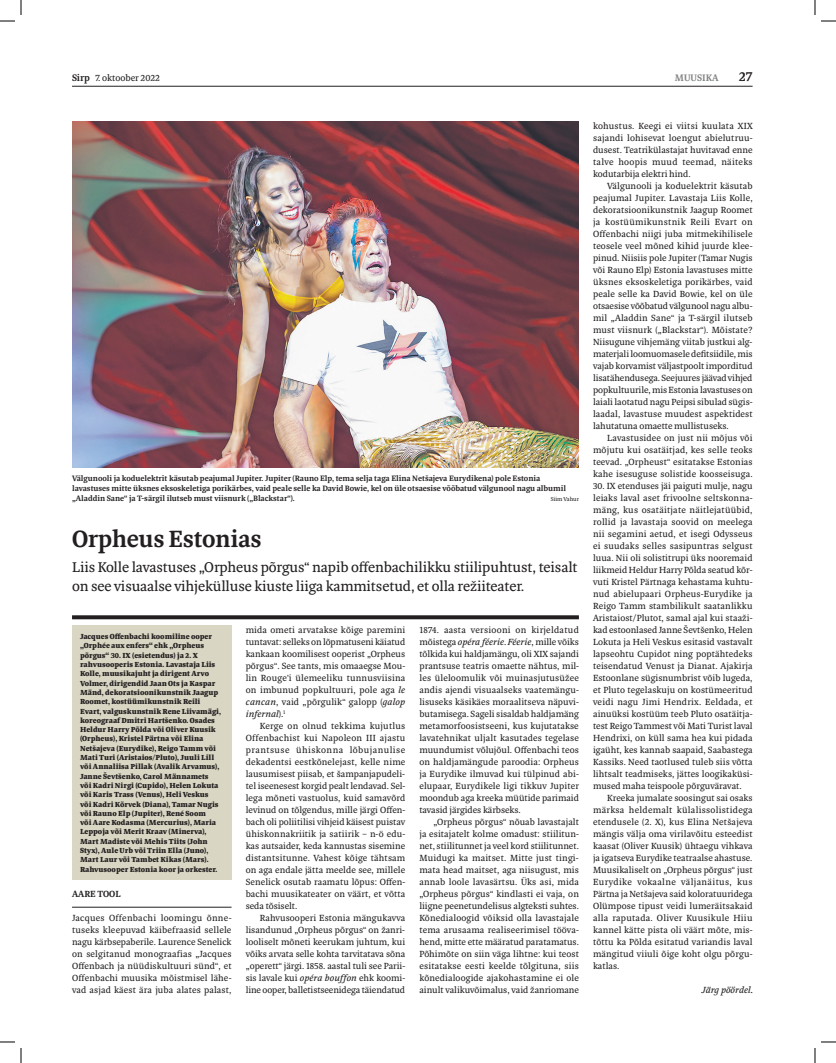
<style>
.page{position:relative;width:836px;height:1063px;background:#fff}
.page>*{position:absolute;margin:0;border:0;box-sizing:border-box;transform-origin:0 0}
.t1{font:700 25px "Aleksei";letter-spacing:-.01em;color:#231f20}
.t2{font:15px/19px "Aleksei";letter-spacing:-.005em;color:#231f20}
.t3{font:700 14px "Aleksei";color:#231f20}
.t4{font:700 10px "Aleksei";color:#808285}
.t5{font:9.7px "Aleksei";color:#231f20}
.t6{font:9.5px/12px "Aleksei";letter-spacing:.01em;color:#231f20;text-align:justify}
.t7{font:italic 9.5px "Aleksei";color:#231f20}
.t8{font:700 9.5px "Aleksei";color:#231f20}
.t9{font:700 8.3px/10px "Aleksei";color:#231f20}
.t10{font:900 7.8px/9.3px "Aleksei";color:#231f20}
.t11{font:6px "Aleksei";color:#231f20}
.s1{font-weight:700;font-size:10px}
.s2{font-style:italic}
</style>
<div class="page">
<hr style="left:72px;top:86px;width:680px;height:1px;background:#231f20">
<svg style="left:72px;top:615px;width:507px;height:4px;fill:#231f20"></svg>
<hr style="left:72px;top:906px;width:159px;height:1px;background:#231f20">
<img style="left:72px;top:121px;width:507px;height:346px">
<div style="left:72px;top:625px;width:159px;height:254px;background:#d9d7c4"></div>
<svg style="left:0;top:0;width:22px;height:22px"></svg>
<svg style="left:0;top:1041px;width:22px;height:21px"></svg>
<svg style="left:814px;top:0;width:22px;height:22px"></svg>
<svg style="left:814px;top:1041px;width:22px;height:21px"></svg>
<p class="t5" style="left:72px;top:71px;width:89px"><span class="s1">Sirp</span> 7. oktoober 2022</p>
<p class="t4" style="left:675px;top:71px;width:45px">MUUSIKA</p>
<h3 class="t3" style="left:738px;top:67px;width:15px">27</h3>
<p class="t9" style="left:72px;top:473px;width:495px">Välgunooli ja koduelektrit käsutab peajumal Jupiter. Jupiter (Rauno Elp, tema selja taga Elina Netšajeva Eurydikena) pole Estonia lavastuses mitte üksnes eksoskeletiga porikärbes, vaid peale selle ka David Bowie, kel on üle otsaesise võõbatud välgunool nagu albumil „Aladdin Sane“ ja T-särgil ilutseb must viisnurk („Blackstar“).</p>
<p class="t11" style="left:551px;top:495px;width:30px">Siim Vahur</p>
<h1 class="t1" style="left:72px;top:522px;width:191px">Orpheus Estonias</h1>
<h2 class="t2" style="left:72px;top:557px;width:507px">Liis Kolle lavastuses „Orpheus põrgus“ napib offenbachilikku stiilipuhtust, teisalt on see visuaalse vihjekülluse kiuste liiga kammitsetud, et olla režiiteater.</h2>
<p class="t10" style="left:80px;top:631px;width:142px">Jacques Offenbachi koomiline ooper „Orphée aux enfers“ ehk „Orpheus põrgus“ 30. IX (esietendus) ja 2. X rahvusooperis Estonia. Lavastaja Liis Kolle, muusikajuht ja dirigent Arvo Volmer, dirigendid Jaan Ots ja Kaspar Mänd, dekoratsioonikunstnik Jaagup Roomet, kostüümikunstnik Reili Evart, valguskunstnik Rene Liivamägi, koreograaf Dmitri Hartšenko. Osades Heldur Harry Põlda või Oliver Kuusik (Orpheus), Kristel Pärtna või Elina Netšajeva (Eurydike), Reigo Tamm või Mati Turi (Aristaios/Pluto), Juuli Lill või Annaliisa Pillak (Avalik Arvamus), Janne Ševtšenko, Carol Männamets või Kadri Nirgi (Cupido), Helen Lokuta või Karis Trass (Venus), Heli Veskus või Kadri Kõrvek (Diana), Tamar Nugis või Rauno Elp (Jupiter), René Soom<br>või Aare Kodasma (Mercurius), Maria Leppoja või Merit Kraav (Minerva), Mart Madiste või Mehis Tiits (John Styx), Aule Urb või Triin Ella (Juno), Mart Laur või Tambet Kikas (Mars).<br>Rahvusooper Estonia koor ja orkester.</p>
<p class="t8" style="left:72px;top:888px;width:50px">AARE TOOL</p>
<p class="t6" style="left:72px;top:912px;width:161px">Jacques Offenbachi loomingu õnne&shy;tuseks kleepuvad käibefraasid sellele nagu kärbsepaberile. Laurence Senelick on selgitanud monograafias „Jacques Offenbach ja nüüdiskultuuri sünd“, et Offenbachi muusika mõistmisel lähe&shy;vad asjad käest ära juba alates palast,</p>
<p class="t6" style="left:246px;top:624px;width:161px">mida ometi arvatakse kõige paremini tuntavat: selleks on lõpmatuseni käiatud kankaan koomilisest ooperist „Orpheus põrgus“. See tants, mis omaaegse Mou&shy;lin Rouge’i ülemeeliku tunnusviisina on imbunud popkultuuri, pole aga <span class="s2">le cancan</span>, vaid „põrgulik“ galopp (<span class="s2">galop infernal</span>).<sup>1</sup></p>
<p class="t6" style="left:246px;top:720px;width:161px;text-indent:14px">Kerge on olnud tekkima kujutlus Offenbachist kui Napoleon III ajastu prantsuse ühiskonna lõbujanulise dekadentsi eestkõnelejast, kelle nime lausumisest piisab, et šampanjapudeli&shy;tel iseenesest korgid pealt lendavad. Sel&shy;lega mõneti vastuolus, kuid samavõrd levinud on tõlgendus, mille järgi Offen&shy;bach oli poliitilisi vihjeid käisest puistav ühiskonnakriitik ja satiirik – n-ö edu&shy;kas autsaider, keda kannustas sisemine distantsitunne. Vahest kõige tähtsam on aga endale jätta meelde see, millele Senelick osutab raamatu lõpus: Offen&shy;bachi muusikateater on väärt, et võtta seda tõsiselt.</p>
<p class="t6" style="left:246px;top:912px;width:161px;text-indent:14px">Rahvusooperi Estonia mängukavva lisandunud „Orpheus põrgus“ on žanri&shy;looliselt mõneti keerukam juhtum, kui võiks arvata selle kohta tarvitatava sõna „operett“ järgi. 1858. aastal tuli see Parii&shy;sis lavale kui <span class="s2">opéra bouffon</span> ehk koomi&shy;line ooper, balletistseenidega täiendatud</p>
<p class="t6" style="left:419px;top:624px;width:161px">1874. aasta versiooni on kirjeldatud mõistega <span class="s2">opéra féerie</span>. <span class="s2">Féerie</span>, mille võiks tõlkida kui haldjamängu, oli XIX sajandi prantsuse teatris omaette nähtus, mil&shy;les üleloomulik või muinasjutusüžee andis ajendi visuaalseks vaatemängu&shy;lisuseks käsikäes moraalitseva näpuvi&shy;butamisega. Sageli sisaldab haldjamäng metamorfoosistseeni, kus kujutatakse lavatehnikat uljalt kasutades tegelase muundumist võlujõul. Offenbachi teos on haldjamängude paroodia: Orpheus ja Eurydike ilmuvad kui tülpinud abi&shy;elupaar, Eurydikele ligi tikkuv Jupiter moondub aga kreeka müütide parimaid tavasid järgides kärbseks.</p>
<p class="t6" style="left:419px;top:816px;width:161px;text-indent:14px">„Orpheus põrgus“ nõuab lavastajalt ja esitajatelt kolme omadust: stiilitun&shy;net, stiilitunnet ja veel kord stiilitunnet.<br>Muidugi ka maitset. Mitte just tingi&shy;mata head maitset, aga niisugust, mis annab loole lavasärtsu. Üks asi, mida „Orpheus põrgus“ kindlasti ei vaja, on liigne peenetundelisus algteksti suhtes.<br>Kõnedialoogid võiksid olla lavastajale tema arusaama realiseerimisel tööva&shy;hend, mitte ette määratud paratamatus.<br>Põhimõte on siin väga lihtne: kui teost esitatakse eesti keelde tõlgituna, siis kõnedialoogide ajakohastamine ei ole ainult valikuvõimalus, vaid žanriomane</p>
<p class="t6" style="left:593px;top:120px;width:161px">kohustus. Keegi ei viitsi kuulata XIX sajandi lohisevat loengut abielutruu&shy;dusest. Teatrikülastajat huvitavad enne talve hoopis muud teemad, näiteks kodutarbija elektri hind.</p>
<p class="t6" style="left:593px;top:180px;width:161px;text-indent:14px">Välgunooli ja koduelektrit käsutab peajumal Jupiter. Lavastaja Liis Kolle, dekoratsioonikunstnik Jaagup Roomet ja kostüümikunstnik Reili Evart on Offenbachi niigi juba mitmekihilisele teosele veel mõned kihid juurde klee&shy;pinud. Niisiis pole Jupiter (Tamar Nugis või Rauno Elp) Estonia lavastuses mitte üksnes eksoskeletiga porikärbes, vaid peale selle ka David Bowie, kel on üle otsaesise võõbatud välgunool nagu albu&shy;mil „Aladdin Sane“ ja T-särgil ilutseb must viisnurk („Blackstar“). Mõistate?<br>Niisugune vihjemäng viitab justkui alg&shy;materjali loomuomasele defitsiidile, mis vajab korvamist väljastpoolt imporditud lisatähendusega. Seejuures jäävad vihjed popkultuurile, mis Estonia lavastuses on laiali laotatud nagu Peipsi sibulad sügis&shy;laadal, lavastuse muudest aspektidest lahutatuna omaette mullistuseks.</p>
<p class="t6" style="left:593px;top:431px;width:161px;text-indent:14px">Lavastusidee on just nii mõjus või mõjutu kui osatäitjad, kes selle teoks teevad. „Orpheust“ esitatakse Estonias kahe isesuguse solistide koosseisuga.</p>
<p class="t6" style="left:593px;top:479px;width:161px">30. IX etenduses jäi paiguti mulje, nagu leiaks laval aset frivoolne seltskonna&shy;mäng, kus osatäitjate näitlejatüübid, rollid ja lavastaja soovid on meelega nii segamini aetud, et isegi Odysseus ei suudaks selles sasipuntras selgust luua. Nii oli solistitrupi üks nooremaid liikmeid Heldur Harry Põlda seatud kõr&shy;vuti Kristel Pärtnaga kehastama kuhtu&shy;nud abielupaari Orpheus-Eurydike ja Reigo Tamm stambilikult saatanlikku Aristaiost/Plutot, samal ajal kui staaži&shy;kad estoonlased Janne Ševtšenko, Helen Lokuta ja Heli Veskus esitasid vastavalt lapseohtu Cupidot ning poptähtedeks teisendatud Venust ja Dianat. Ajakirja Estoonlane sügisnumbrist võib lugeda, et Pluto tegelaskuju on kostümeeritud veidi nagu Jimi Hendrix. Eeldada, et ainuüksi kostüüm teeb Pluto osatäitja&shy;test Reigo Tammest või Mati Turist laval Hendrixi, on küll sama hea kui pidada igaüht, kes kannab saapaid, Saabastega Kassiks. Need taotlused tuleb siis võtta lihtsalt teadmiseks, jättes loogikaküsi&shy;mused maha teispoole põrguväravat.</p>
<p class="t6" style="left:593px;top:791px;width:161px;text-indent:14px">Kreeka jumalate soosingut sai osaks märksa heldemalt külalissolistidega etendusele (2. X), kus Elina Netšajeva mängis välja oma virilavõitu esteedist kaasat (Oliver Kuusik) ühtaegu vihkava ja igatseva Eurydike teatraalse ahastuse.<br>Muusikaliselt on „Orpheus põrgus“ just Eurydike vokaalne väljanäitus, kus Pärtna ja Netšajeva said koloratuuridega Olümpose tipust veidi lumeräitsakaid alla raputada. Oliver Kuusikule Hiiu kannel kätte pista oli väärt mõte, mis&shy;tõttu ka Põlda esitatud variandis laval mängitud viiuli õige koht olgu põrgu&shy;katlas.</p>
<p class="t7" style="left:702px;top:983px;width:52px">Järg pöördel.</p>
</div>
